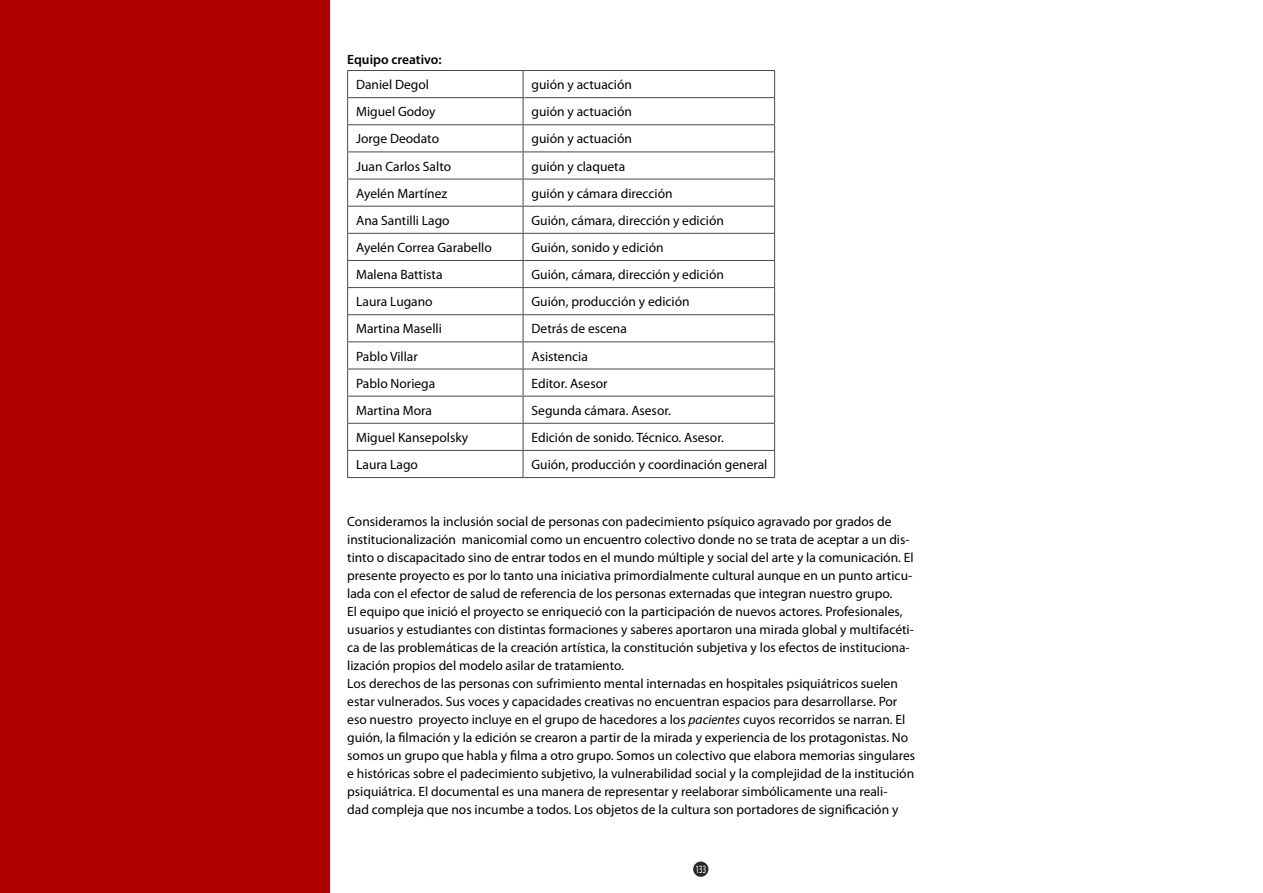
<style>
.page{position:relative;width:1263px;height:893px;background:#fff}
.page>*{position:absolute;margin:0;border:0;box-sizing:border-box;transform-origin:0 0}
.t1{font:13.5px/18px "Myriad Pro";color:#000}
.t2{font:600 13.5px "Myriad Pro";color:#000}
.t3{font:11.25px "Myriad Pro";color:#fff;scale:.67 1}
.s1{font-style:italic}
</style>
<div class="page">
<div style="left:693px;top:861px;width:15px;height:16px;background:#292829;border-radius:50%"></div>
<div style="left:0;top:0;width:329px;height:893px;background:#af0000"></div>
<hr style="left:347px;top:70px;width:176px;height:1px;background:#4a4a4d">
<hr style="left:523px;top:70px;width:252px;height:1px;background:#4a4a4d">
<hr style="left:347px;top:97px;width:176px;height:1px;background:#4a4a4d">
<hr style="left:523px;top:97px;width:252px;height:1px;background:#4a4a4d">
<hr style="left:347px;top:124px;width:176px;height:1px;background:#4a4a4d">
<hr style="left:523px;top:124px;width:252px;height:1px;background:#4a4a4d">
<hr style="left:347px;top:152px;width:176px;height:1px;background:#4a4a4d">
<hr style="left:523px;top:152px;width:252px;height:1px;background:#4a4a4d">
<hr style="left:347px;top:179px;width:176px;height:1px;background:#4a4a4d">
<hr style="left:523px;top:179px;width:252px;height:1px;background:#4a4a4d">
<hr style="left:347px;top:206px;width:176px;height:1px;background:#4a4a4d">
<hr style="left:523px;top:206px;width:252px;height:1px;background:#4a4a4d">
<hr style="left:347px;top:233px;width:176px;height:1px;background:#4a4a4d">
<hr style="left:523px;top:233px;width:252px;height:1px;background:#4a4a4d">
<hr style="left:347px;top:260px;width:176px;height:1px;background:#4a4a4d">
<hr style="left:523px;top:260px;width:252px;height:1px;background:#4a4a4d">
<hr style="left:347px;top:287px;width:176px;height:1px;background:#4a4a4d">
<hr style="left:523px;top:287px;width:252px;height:1px;background:#4a4a4d">
<hr style="left:347px;top:314px;width:176px;height:1px;background:#4a4a4d">
<hr style="left:523px;top:314px;width:252px;height:1px;background:#4a4a4d">
<hr style="left:347px;top:341px;width:176px;height:1px;background:#4a4a4d">
<hr style="left:523px;top:341px;width:252px;height:1px;background:#4a4a4d">
<hr style="left:347px;top:369px;width:176px;height:1px;background:#4a4a4d">
<hr style="left:523px;top:369px;width:252px;height:1px;background:#4a4a4d">
<hr style="left:347px;top:396px;width:176px;height:1px;background:#4a4a4d">
<hr style="left:523px;top:396px;width:252px;height:1px;background:#4a4a4d">
<hr style="left:347px;top:423px;width:176px;height:1px;background:#4a4a4d">
<hr style="left:523px;top:423px;width:252px;height:1px;background:#4a4a4d">
<hr style="left:347px;top:450px;width:176px;height:1px;background:#4a4a4d">
<svg style="left:347px;top:71px;width:1px;height:406px"></svg>
<hr style="left:523px;top:450px;width:252px;height:1px;background:#4a4a4d">
<svg style="left:523px;top:71px;width:1px;height:406px"></svg>
<svg style="left:774px;top:71px;width:1px;height:406px"></svg>
<hr style="left:347px;top:477px;width:176px;height:1px;background:#4a4a4d">
<hr style="left:523px;top:477px;width:252px;height:1px;background:#4a4a4d">
<p class="t2" style="left:347px;top:51px;width:96px">Equipo creativo:</p>
<p class="t1" style="left:356px;top:75px;width:74px">Daniel Degol</p>
<p class="t1" style="left:531px;top:75px;width:102px">guión y actuación</p>
<p class="t1" style="left:356px;top:103px;width:81px">Miguel Godoy</p>
<p class="t1" style="left:531px;top:103px;width:102px">guión y actuación</p>
<p class="t1" style="left:356px;top:130px;width:84px">Jorge Deodato</p>
<p class="t1" style="left:531px;top:130px;width:102px">guión y actuación</p>
<p class="t1" style="left:356px;top:157px;width:96px">Juan Carlos Salto</p>
<p class="t1" style="left:531px;top:157px;width:95px">guión y claqueta</p>
<p class="t1" style="left:356px;top:184px;width:93px">Ayelén Martínez</p>
<p class="t1" style="left:531px;top:184px;width:143px">guión y cámara dirección</p>
<p class="t1" style="left:356px;top:211px;width:95px">Ana Santilli Lago</p>
<p class="t1" style="left:531px;top:211px;width:194px">Guión, cámara, dirección y edición</p>
<p class="t1" style="left:356px;top:238px;width:137px">Ayelén Correa Garabello</p>
<p class="t1" style="left:531px;top:238px;width:134px">Guión, sonido y edición</p>
<p class="t1" style="left:356px;top:265px;width:88px">Malena Battista</p>
<p class="t1" style="left:531px;top:265px;width:194px">Guión, cámara, dirección y edición</p>
<p class="t1" style="left:356px;top:292px;width:78px">Laura Lugano</p>
<p class="t1" style="left:531px;top:292px;width:160px">Guión, producción y edición</p>
<p class="t1" style="left:356px;top:320px;width:87px">Martina Maselli</p>
<p class="t1" style="left:531px;top:320px;width:97px">Detrás de escena</p>
<p class="t1" style="left:356px;top:347px;width:63px">Pablo Villar</p>
<p class="t1" style="left:531px;top:347px;width:58px">Asistencia</p>
<p class="t1" style="left:356px;top:374px;width:81px">Pablo Noriega</p>
<p class="t1" style="left:531px;top:374px;width:77px">Editor. Asesor</p>
<p class="t1" style="left:356px;top:401px;width:77px">Martina Mora</p>
<p class="t1" style="left:531px;top:401px;width:141px">Segunda cámara. Asesor.</p>
<p class="t1" style="left:356px;top:428px;width:114px">Miguel Kansepolsky</p>
<p class="t1" style="left:531px;top:428px;width:194px">Edición de sonido. Técnico. Asesor.</p>
<p class="t1" style="left:356px;top:455px;width:63px">Laura Lago</p>
<p class="t1" style="left:531px;top:455px;width:237px">Guión, producción y coordinación general</p>
<p class="t1" style="left:347px;top:512px;width:569px">Consideramos la inclusión social de personas con padecimiento psíquico agravado por grados de institucionalización manicomial como un encuentro colectivo donde no se trata de aceptar a un dis&shy;tinto o discapacitado sino de entrar todos en el mundo múltiple y social del arte y la comunicación. El presente proyecto es por lo tanto una iniciativa primordialmente cultural aunque en un punto articu&shy;lada con el efector de salud de referencia de los personas externadas que integran nuestro grupo.<br>El equipo que inició el proyecto se enriqueció con la participación de nuevos actores. Profesionales, usuarios y estudiantes con distintas formaciones y saberes aportaron una mirada global y multifacéti&shy;ca de las problemáticas de la creación artística, la constitución subjetiva y los efectos de instituciona&shy;lización propios del modelo asilar de tratamiento.<br>Los derechos de las personas con sufrimiento mental internadas en hospitales psiquiátricos suelen estar vulnerados. Sus voces y capacidades creativas no encuentran espacios para desarrollarse. Por eso nuestro proyecto incluye en el grupo de hacedores a los <span class="s1">pacientes</span> cuyos recorridos se narran. El guión, la filmación y la edición se crearon a partir de la mirada y experiencia de los protagonistas. No somos un grupo que habla y filma a otro grupo. Somos un colectivo que elabora memorias singulares e históricas sobre el padecimiento subjetivo, la vulnerabilidad social y la complejidad de la institución psiquiátrica. El documental es una manera de representar y reelaborar simbólicamente una reali-<br>dad compleja que nos incumbe a todos. Los objetos de la cultura son portadores de significación y</p>
<p class="t3" style="left:695px;top:862px;width:18px">133</p>
</div>
